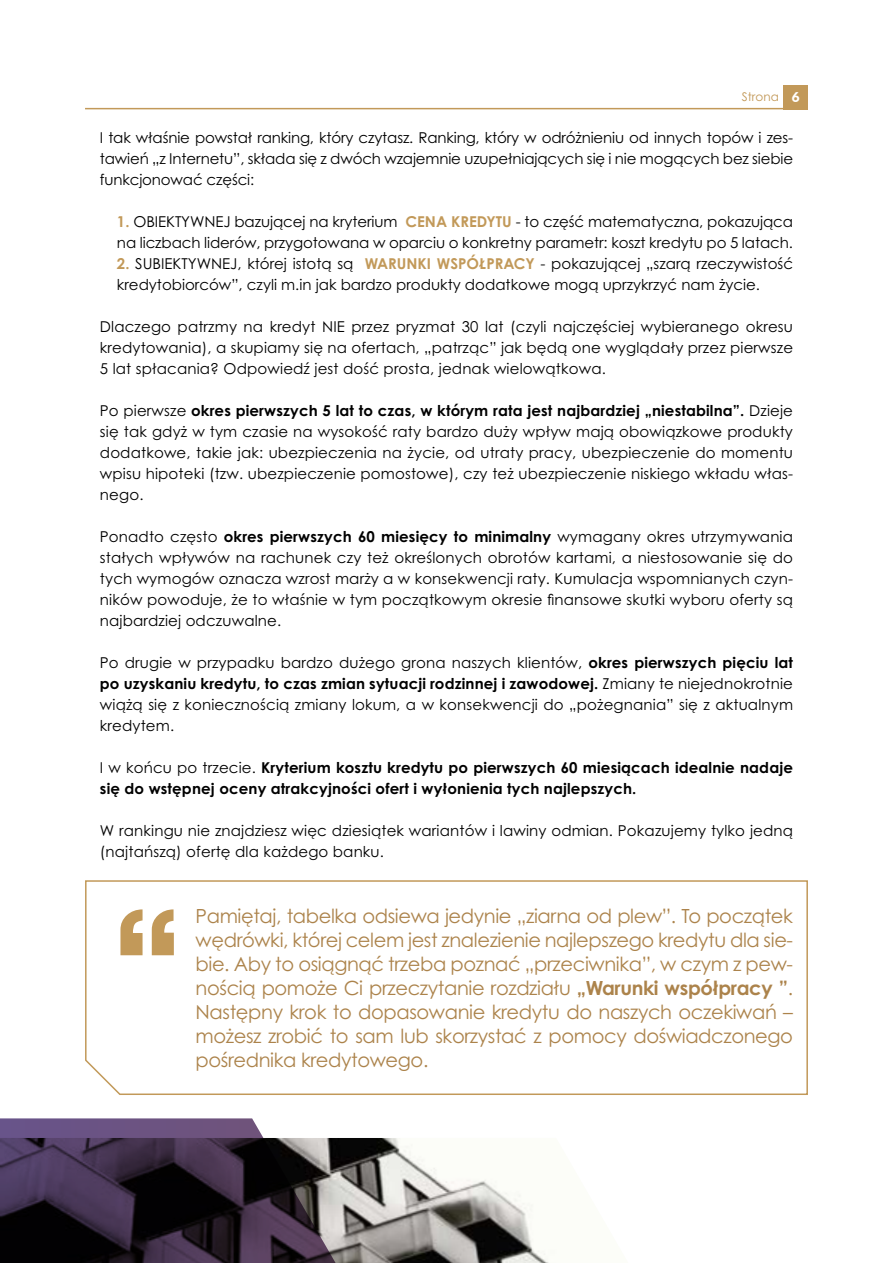
<style>
.page{position:relative;width:893px;height:1263px;background:#fff}
.page>*{position:absolute;margin:0;border:0;box-sizing:border-box;transform-origin:0 0}
.t1{font:19.5px/24px "Century Gothic Pro";letter-spacing:-.02em;color:#ac834b;text-align:justify}
.t2{font:15px/21px "Century Gothic Pro";color:#000;text-align:justify}
.t3{font:700 15px/21px "Century Gothic Pro";letter-spacing:.01em;color:#000}
.t4{font:12px "Century Gothic Pro";color:#c29857}
.s1{font-family:"Lato";font-weight:900;font-size:13.5px;color:#fff}
.s2{font-weight:700;color:#c29959}
.s3{font-weight:700}
.s4{font-weight:400}
</style>
<div class="page">
<div style="left:784px;top:85px;width:24px;height:24px;background:#c29959"></div>
<hr style="left:85px;top:108px;width:723px;height:1px;background:#c29959">
<svg style="left:0;top:1118px;width:549px;height:145px"></svg>
<svg style="left:85px;top:880px;width:723px;height:215px"></svg>
<p class="t4" style="left:742px;top:89px;width:59px">Strona <span class="s1">6</span></p>
<p class="t2" style="left:100px;top:126px;width:695px">I tak właśnie powstał ranking, który czytasz. Ranking, który w odróżnieniu od innych topów i zes&shy;tawień „z Internetu”, składa się z dwóch wzajemnie uzupełniających się i nie mogących bez siebie funkcjonować części:</p>
<p class="t2" style="left:117px;top:210px;width:678px"><span class="s2">1.</span> OBIEKTYWNEJ bazującej na kryterium <span class="s2">CENA KREDYTU</span> - to część matematyczna, pokazująca na liczbach liderów, przygotowana w oparciu o konkretny parametr: koszt kredytu po 5 latach.</p>
<p class="t2" style="left:117px;top:252px;width:678px"><span class="s2">2.</span> SUBIEKTYWNEJ, której istotą są <span class="s2">WARUNKI WSPÓŁPRACY</span> - pokazującej „szarą rzeczywistość kredytobiorców”, czyli m.in jak bardzo produkty dodatkowe mogą uprzykrzyć nam życie.</p>
<p class="t2" style="left:100px;top:315px;width:695px">Dlaczego patrzmy na kredyt NIE przez pryzmat 30 lat (czyli najczęściej wybieranego okresu kredytowania), a skupiamy się na ofertach, „patrząc” jak będą one wyglądały przez pierwsze 5 lat spłacania? Odpowiedź jest dość prosta, jednak wielowątkowa.</p>
<p class="t2" style="left:100px;top:399px;width:695px">Po pierwsze <span class="s3">okres pierwszych 5 lat to czas, w którym rata jest najbardziej „niestabilna”.</span> Dzieje się tak gdyż w tym czasie na wysokość raty bardzo duży wpływ mają obowiązkowe produkty dodatkowe, takie jak: ubezpieczenia na życie, od utraty pracy, ubezpieczenie do momentu wpisu hipoteki (tzw. ubezpieczenie pomostowe), czy też ubezpieczenie niskiego wkładu włas&shy;nego.</p>
<p class="t2" style="left:100px;top:525px;width:695px">Ponadto często <span class="s3">okres pierwszych 60 miesięcy to minimalny</span> wymagany okres utrzymywania stałych wpływów na rachunek czy też określonych obrotów kartami, a niestosowanie się do tych wymogów oznacza wzrost marży a w konsekwencji raty. Kumulacja wspomnianych czyn&shy;ników powoduje, że to właśnie w tym początkowym okresie finansowe skutki wyboru oferty są najbardziej odczuwalne.</p>
<p class="t2" style="left:100px;top:651px;width:695px">Po drugie w przypadku bardzo dużego grona naszych klientów, <span class="s3">okres pierwszych pięciu lat po uzyskaniu kredytu, to czas zmian sytuacji rodzinnej i zawodowej.</span> Zmiany te niejednokrotnie wiążą się z koniecznością zmiany lokum, a w konsekwencji do „pożegnania” się z aktualnym kredytem.</p>
<p class="t3" style="left:100px;top:756px;width:695px"><span class="s4">I w końcu po trzecie.</span> Kryterium kosztu kredytu po pierwszych 60 miesiącach idealnie nadaje się do wstępnej oceny atrakcyjności ofert i wyłonienia tych najlepszych.</p>
<p class="t2" style="left:100px;top:819px;width:695px">W rankingu nie znajdziesz więc dziesiątek wariantów i lawiny odmian. Pokazujemy tylko jedną (najtańszą) ofertę dla każdego banku.</p>
<p class="t1" style="left:196px;top:903px;width:599px">Pamiętaj, tabelka odsiewa jedynie „ziarna od plew”. To początek wędrówki, której celem jest znalezienie najlepszego kredytu dla sie&shy;bie. Aby to osiągnąć trzeba poznać „przeciwnika”, w czym z pew&shy;nością pomoże Ci przeczytanie rozdziału <span class="s3">„Warunki współpracy ”</span>.<br>Następny krok to dopasowanie kredytu do naszych oczekiwań – możesz zrobić to sam lub skorzystać z pomocy doświadczonego pośrednika kredytowego.</p>
</div>
